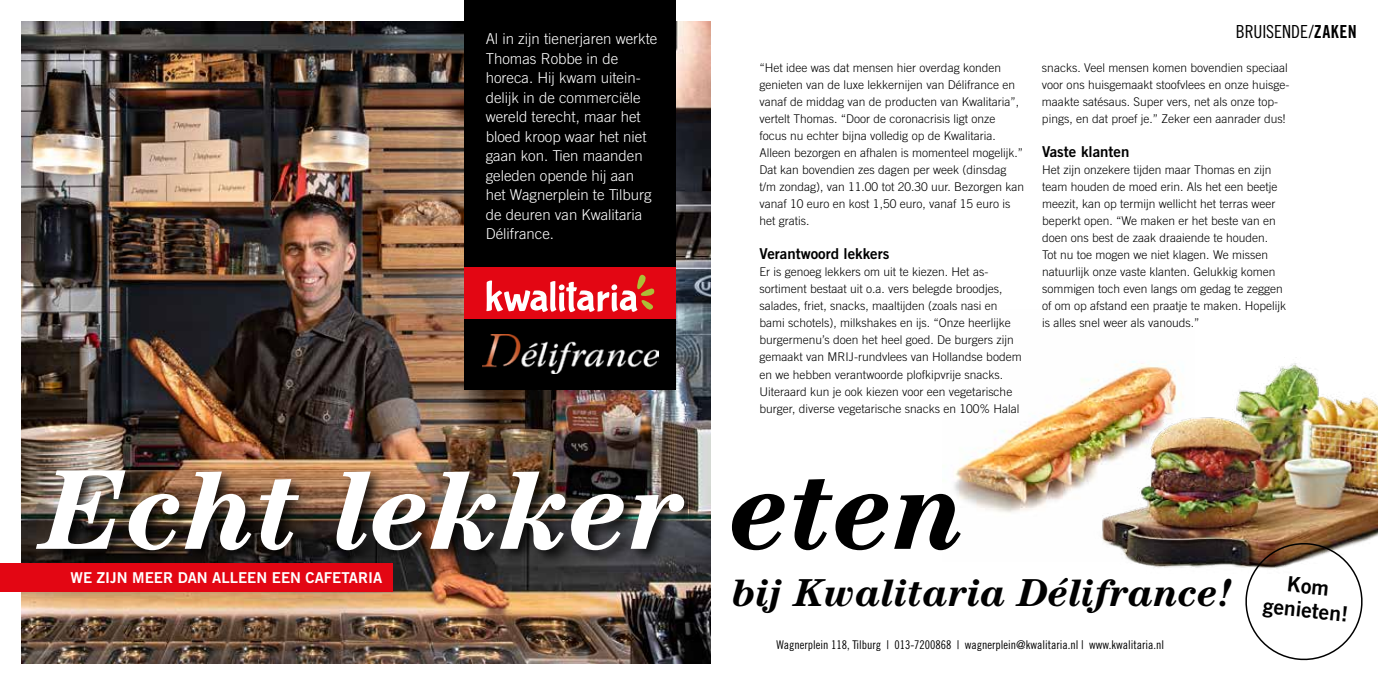
<style>
.page{position:relative;width:1378px;height:689px;background:#fff}
.page>*{position:absolute;margin:0;border:0;box-sizing:border-box;transform-origin:0 0}
.t1{font:italic 700 114px "Century Std";color:#fff}
.t2{font:italic 700 39px "Century Std";color:#000}
.t3{font:21px/24px "Trade Gothic LT Std Bd 2";color:#000;text-align:center}
.t4{font:18px "Trade Gothic LT Std Cn 18";letter-spacing:-.005em;color:#000}
.t5{font:300 15px/19.5px "Trade Gothic LT Std";color:#fff}
.t6{font:15px "Trade Gothic LT Std Bd 2";color:#fff}
.t7{font:15px "Trade Gothic LT Std Bd 2";color:#000}
.t8{font:300 12px/17px "Trade Gothic LT Std";color:#000}
.t9{font:12px "Trade Gothic LT Std Cn 18";color:#000}
.s1{font-family:"Trade Gothic LT Std Bd Cn 20"}
.s2{color:#000}
</style>
<div class="page">
<img style="left:21px;top:21px;width:689px;height:642px">
<div style="left:33px;top:467px;width:656px;height:98px;background:#000;opacity:.75"></div>
<div style="left:465px;top:0;width:211px;height:389px;background:#000"></div>
<img style="left:483px;top:334px;width:175px;height:39px">
<div style="left:464px;top:268px;width:212px;height:51px;background:#e30613"></div>
<svg style="left:486px;top:274px;width:169px;height:38px"></svg>
<div style="left:0;top:564px;width:392px;height:28px;background:#e30613"></div>
<img style="left:954px;top:379px;width:131px;height:134px">
<div style="left:689px;top:467px;width:10px;height:98px;background:#000;opacity:.75"></div>
<img style="left:1085px;top:361px;width:293px;height:207px">
<svg style="left:1241px;top:539px;width:125px;height:122px"></svg>
<p class="t5" style="left:486px;top:29px;width:173px">Al in zijn tienerjaren werkte<br>Thomas Robbe in de horeca. Hij kwam uitein&shy;delijk in de commerciële wereld terecht, maar het bloed kroop waar het niet gaan kon. Tien maanden geleden opende hij aan het Wagnerplein te Tilburg de deuren van Kwalitaria<br>Délifrance.</p>
<p class="t8" style="left:759px;top:59px;width:266px">“Het idee was dat mensen hier overdag konden genieten van de luxe lekkernijen van Délifrance en vanaf de middag van de producten van Kwalitaria”, vertelt Thomas. “Door de coronacrisis ligt onze focus nu echter bijna volledig op de Kwalitaria.<br>Alleen bezorgen en afhalen is momenteel mogelijk.” Dat kan bovendien zes dagen per week (dinsdag t/m zondag), van 11.00 tot 20.30 uur. Bezorgen kan vanaf 10 euro en kost 1,50 euro, vanaf 15 euro is het gratis.</p>
<p class="t7" style="left:759px;top:245px;width:131px">Verantwoord lekkers</p>
<p class="t8" style="left:759px;top:263px;width:264px">Er is genoeg lekkers om uit te kiezen. Het as&shy;sortiment bestaat uit o.a. vers belegde broodjes, salades, friet, snacks, maaltijden (zoals nasi en bami schotels), milkshakes en ijs. “Onze heerlijke burgermenu’s doen het heel goed. De burgers zijn gemaakt van MRIJ-rundvlees van Hollandse bodem en we hebben verantwoorde plofkipvrije snacks.<br>Uiteraard kun je ook kiezen voor een vegetarische burger, diverse vegetarische snacks en 100% Halal</p>
<h3 class="t4" style="left:1236px;top:21px;width:122px">BRUISENDE/<span class="s1">ZAKEN</span></h3>
<p class="t8" style="left:1042px;top:59px;width:249px">snacks. Veel mensen komen bovendien speciaal voor ons huisgemaakt stoofvlees en onze huisge&shy;maakte satésaus. Super vers, net als onze top&shy;pings, en dat proef je.” Zeker een aanrader dus!</p>
<p class="t7" style="left:1042px;top:143px;width:89px">Vaste klanten</p>
<p class="t8" style="left:1042px;top:161px;width:246px">Het zijn onzekere tijden maar Thomas en zijn team houden de moed erin. Als het een beetje meezit, kan op termijn wellicht het terras weer beperkt open. “We maken er het beste van en doen ons best de zaak draaiende te houden.<br>Tot nu toe mogen we niet klagen. We missen natuurlijk onze vaste klanten. Gelukkig komen sommigen toch even langs om gedag te zeggen of om op afstand een praatje te maken. Hopelijk is alles snel weer als vanouds.”</p>
<h1 class="t1" style="left:43px;top:443px;width:926px">Echt lekker <span class="s2">eten</span></h1>
<h2 class="t2" style="left:732px;top:570px;width:502px">bij Kwalitaria Délifrance!</h2>
<h3 class="t3" style="left:1267px;top:569px;width:87px;rotate:6deg">Kom genieten!</h3>
<p class="t6" style="left:71px;top:568px;width:313px">WE ZIJN MEER DAN ALLEEN EEN CAFETARIA</p>
<p class="t9" style="left:776px;top:637px;width:389px">Wagnerplein 118, Tilburg | 013-7200868 | wagnerplein@kwalitaria.nl | www.kwalitaria.nl</p>
</div>
